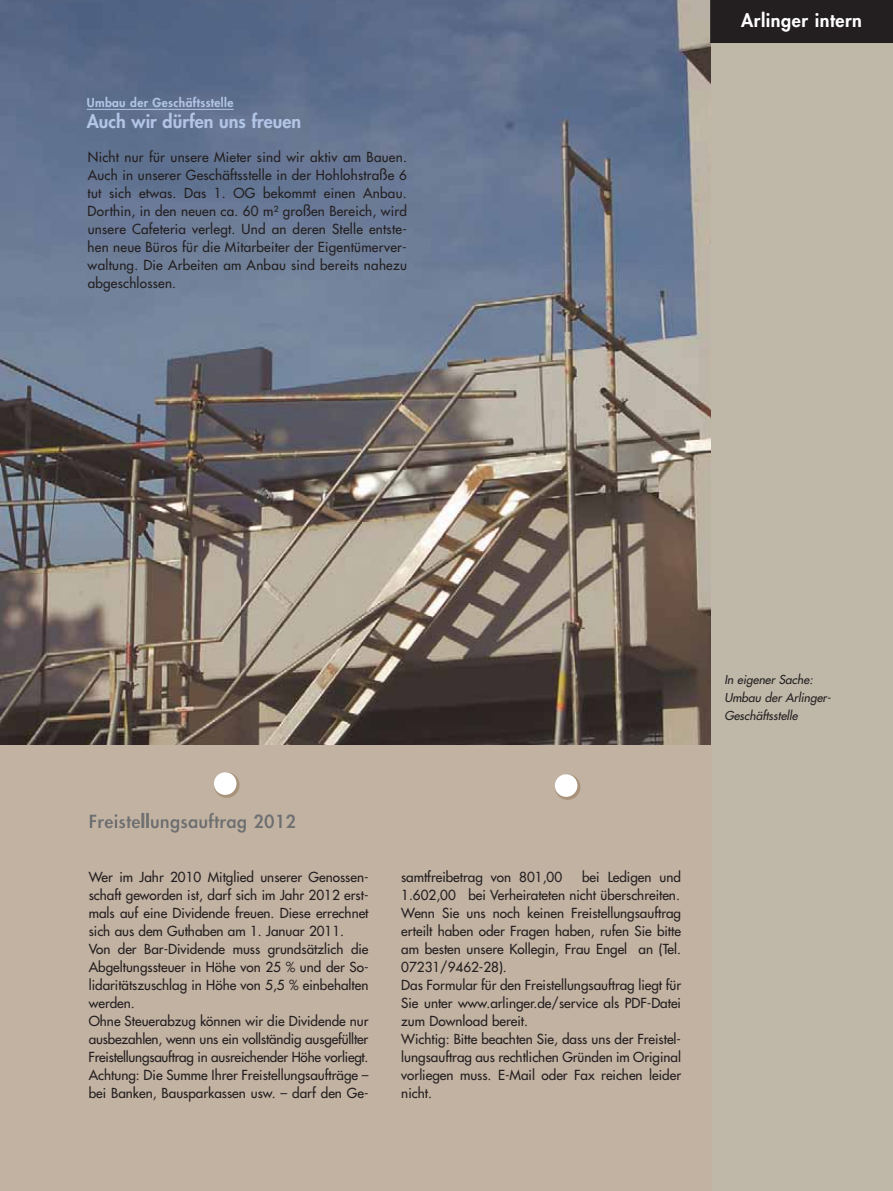
<style>
.page{position:relative;width:893px;height:1191px;background:#fff}
.page>*{position:absolute;margin:0;border:0;box-sizing:border-box;transform-origin:0 0}
.t1{font:800 18px "Futura";letter-spacing:.015em;color:#6d6f71}
.t2{font:800 18px "Futura";color:#b2c5e6}
.t3{font:800 18px "Futura";letter-spacing:.03em;color:#fff}
.t4{font:13.5px/18px "Futura";color:#231f20}
.t5{font:italic 12px/18px "Futura";color:#231f20}
.t6{font:800 12px "Futura";letter-spacing:.03em;color:#b2c5e6}
</style>
<div class="page">
<div style="left:710px;top:0;width:183px;height:1190px;background:#bfb8a9"></div>
<img style="left:0;top:0;width:710px;height:746px">
<hr style="left:87px;top:109px;width:147px;height:1px;background:#b2c5e6">
<div style="left:0;top:746px;width:711px;height:444px;background:#c2b2a2"></div>
<svg style="left:214px;top:772px;width:25px;height:26px"></svg>
<div style="left:214px;top:772px;width:22px;height:23px;background:#fff;border-radius:50%"></div>
<svg style="left:555px;top:774px;width:25px;height:25px"></svg>
<div style="left:555px;top:774px;width:22px;height:23px;background:#fff;border-radius:50%"></div>
<div style="left:710px;top:0;width:183px;height:43px;background:#231f20"></div>
<hr style="left:710px;top:42px;width:183px;height:1px;background:#1a1510">
<hr style="left:710px;top:0;width:1px;height:43px;background:#231f20">
<p class="t6" style="left:87px;top:97px;width:148px">Umbau der Geschäftsstelle</p>
<h1 class="t2" style="left:87px;top:113px;width:216px">Auch wir dürfen uns freuen</h1>
<p class="t4" style="left:88px;top:149px;width:321px;text-align:justify">Nicht nur für unsere Mieter sind wir aktiv am Bauen.<br>Auch in unserer Geschäftsstelle in der Hohlohstraße 6 tut sich etwas. Das 1. OG bekommt einen Anbau.<br>Dorthin, in den neuen ca. 60 m² großen Bereich, wird unsere Cafeteria verlegt. Und an deren Stelle entste&shy;hen neue Büros für die Mitarbeiter der Eigentümerver&shy;waltung. Die Arbeiten am Anbau sind bereits nahezu abgeschlossen.</p>
<h1 class="t3" style="left:741px;top:11px;width:122px">Arlinger intern</h1>
<h1 class="t1" style="left:89px;top:813px;width:209px">Freistellungsauftrag 2012</h1>
<p class="t4" style="left:89px;top:869px;width:281px">Wer im Jahr 2010 Mitglied unserer Genossen&shy;schaft geworden ist, darf sich im Jahr 2012 erst&shy;mals auf eine Dividende freuen. Diese errechnet sich aus dem Guthaben am 1. Januar 2011.<br>Von der Bar-Dividende muss grundsätzlich die Abgeltungssteuer in Höhe von 25 % und der So&shy;lidaritätszuschlag in Höhe von 5,5 % einbehalten werden.<br>Ohne Steuerabzug können wir die Dividende nur ausbezahlen, wenn uns ein vollständig ausgefüllter Freistellungsauftrag in ausreichender Höhe vorliegt.<br>Achtung: Die Summe Ihrer Freistellungsaufträge – bei Banken, Bausparkassen usw. – darf den Ge-</p>
<p class="t4" style="left:401px;top:869px;width:162px">samtfreibetrag von 801,00</p>
<p class="t4" style="left:401px;top:869px;width:281px;text-indent:181px">bei Ledigen und 1.602,00 bei Verheirateten nicht überschreiten.<br>Wenn Sie uns noch keinen Freistellungsauftrag erteilt haben oder Fragen haben, rufen Sie bitte am besten unsere Kollegin, Frau Engel an (Tel.<br>07231/9462-28).<br>Das Formular für den Freistellungsauftrag liegt für Sie unter www.arlinger.de/service als PDF-Datei zum Download bereit.<br>Wichtig: Bitte beachten Sie, dass uns der Freistel&shy;lungsauftrag aus rechtlichen Gründen im Original vorliegen muss. E-Mail oder Fax reichen leider nicht.</p>
<p class="t5" style="left:724px;top:671px;width:108px">In eigener Sache:<br>Umbau der Arlinger-<br>Geschäftsstelle</p>
</div>
